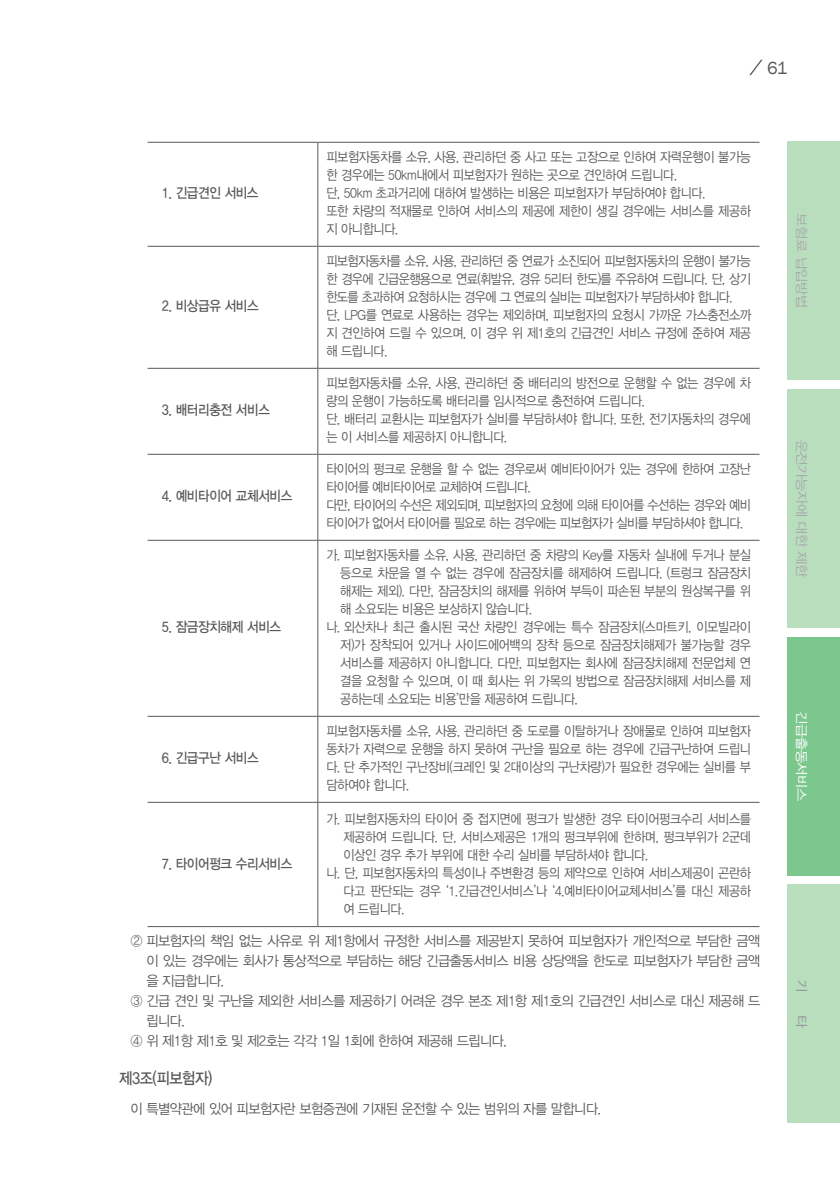
<style>
.page{position:relative;width:840px;height:1191px;background:#fff}
.page>*{position:absolute;margin:0;border:0;box-sizing:border-box;transform-origin:0 0}
.t1{font:18px "Franklin Gothic";color:#57585a}
.제1절{font:16px "YDVYGO Std 33";letter-spacing:-.03em;color:#57585a;scale:.9 1}
.본문{font:14px/20px "YDVYGO Std 32";letter-spacing:-.04em;color:#57585a;text-align:justify;scale:.95 1}
.표하시라{font:14px "YDVYGO Std 33";letter-spacing:-.03em;color:#57585a;scale:.9 1}
.표내용{font:13.6px/18px "YDVYGO Std 32";letter-spacing:-.03em;color:#57585a;text-align:justify;scale:.9 1}
.표내용-2{font:13.6px/18px "YDVYGO Std 32";letter-spacing:-.05em;color:#57585a;scale:.9 1}
.t2{font:12.8px "YDVYGO Std 12";letter-spacing:-.03em;color:#a8a9ad;scale:1.12 1}
.t3{font:12.8px "YDVYGO Std 12";letter-spacing:-.03em;color:#fff;scale:1.12 1}
.t4{font:12.8px "YDVYGO Std 12";color:#939598;scale:1.12 1}
</style>
<div class="page">
<div style="left:787px;top:142px;width:52px;height:238px;background:#b9debe"></div>
<div style="left:787px;top:389px;width:52px;height:238px;background:#b9debe"></div>
<div style="left:787px;top:637px;width:52px;height:238px;background:#7cc78e"></div>
<div style="left:787px;top:884px;width:52px;height:239px;background:#b9debe"></div>
<svg style="left:749px;top:60px;width:13px;height:15px"></svg>
<hr style="left:317px;top:143px;width:1px;height:103px;background:#57585a">
<hr style="left:147px;top:246px;width:170px;height:1px;background:#57585a">
<hr style="left:317px;top:246px;width:442px;height:1px;background:#57585a">
<hr style="left:317px;top:246px;width:1px;height:122px;background:#57585a">
<hr style="left:147px;top:368px;width:170px;height:1px;background:#57585a">
<hr style="left:317px;top:368px;width:442px;height:1px;background:#57585a">
<hr style="left:317px;top:368px;width:1px;height:86px;background:#57585a">
<hr style="left:147px;top:454px;width:170px;height:1px;background:#57585a">
<hr style="left:317px;top:454px;width:442px;height:1px;background:#57585a">
<hr style="left:317px;top:454px;width:1px;height:86px;background:#57585a">
<hr style="left:147px;top:540px;width:170px;height:1px;background:#57585a">
<hr style="left:317px;top:540px;width:442px;height:1px;background:#57585a">
<hr style="left:317px;top:540px;width:1px;height:176px;background:#57585a">
<hr style="left:147px;top:716px;width:170px;height:1px;background:#57585a">
<hr style="left:317px;top:716px;width:442px;height:1px;background:#57585a">
<hr style="left:317px;top:716px;width:1px;height:86px;background:#57585a">
<hr style="left:147px;top:142px;width:170px;height:1px;background:#57585a">
<hr style="left:317px;top:142px;width:442px;height:1px;background:#57585a">
<hr style="left:147px;top:926px;width:170px;height:1px;background:#57585a">
<hr style="left:317px;top:926px;width:442px;height:1px;background:#57585a">
<hr style="left:147px;top:802px;width:170px;height:1px;background:#57585a">
<hr style="left:317px;top:802px;width:442px;height:1px;background:#57585a">
<hr style="left:317px;top:802px;width:1px;height:124px;background:#57585a">
<h1 class="t1" style="left:766px;top:57px;width:22px">61</h1>
<p class="표하시라" style="left:162px;top:186px;width:109px">1. 긴급견인 서비스</p>
<p class="표하시라" style="left:162px;top:299px;width:109px">2. 비상급유 서비스</p>
<p class="표하시라" style="left:162px;top:403px;width:122px">3. 배터리충전 서비스</p>
<p class="표하시라" style="left:162px;top:489px;width:147px">4. 예비타이어 교체서비스</p>
<p class="표하시라" style="left:162px;top:620px;width:134px">5. 잠금장치해제 서비스</p>
<p class="표하시라" style="left:162px;top:751px;width:109px">6. 긴급구난 서비스</p>
<p class="표내용" style="left:326px;top:148px;width:473px">피보험자동차를 소유, 사용, 관리하던 중 사고 또는 고장으로 인하여 자력운행이 불가능 한 경우에는 50km내에서 피보험자가 원하는 곳으로 견인하여 드립니다.</p>
<p class="표내용" style="left:326px;top:184px;width:422px">단, 50km 초과거리에 대하여 발생하는 비용은 피보험자가 부담하여야 합니다.</p>
<p class="표내용" style="left:326px;top:202px;width:473px">또한 차량의 적재물로 인하여 서비스의 제공에 제한이 생길 경우에는 서비스를 제공하 지 아니합니다.</p>
<p class="표내용" style="left:326px;top:252px;width:473px">피보험자동차를 소유, 사용, 관리하던 중 연료가 소진되어 피보험자동차의 운행이 불가능 한 경우에 긴급운행용으로 연료(휘발유, 경유 5리터 한도)를 주유하여 드립니다. 단, 상기 한도를 초과하여 요청하시는 경우에 그 연료의 실비는 피보험자가 부담하셔야 합니다.</p>
<p class="표내용" style="left:326px;top:306px;width:473px">단, LPG를 연료로 사용하는 경우는 제외하며, 피보험자의 요청시 가까운 가스충전소까 지 견인하여 드릴 수 있으며, 이 경우 위 제1호의 긴급견인 서비스 규정에 준하여 제공 해 드립니다.</p>
<p class="표내용" style="left:326px;top:374px;width:473px">피보험자동차를 소유, 사용, 관리하던 중 배터리의 방전으로 운행할 수 없는 경우에 차 량의 운행이 가능하도록 배터리를 임시적으로 충전하여 드립니다.</p>
<p class="표내용" style="left:326px;top:410px;width:473px">단, 배터리 교환시는 피보험자가 실비를 부담하셔야 합니다. 또한, 전기자동차의 경우에 는 이 서비스를 제공하지 아니합니다.</p>
<p class="표내용-2" style="left:326px;top:460px;width:473px">타이어의 펑크로 운행을 할 수 없는 경우로써 예비타이어가 있는 경우에 한하여 고장난 타이어를 예비타이어로 교체하여 드립니다.</p>
<p class="표내용-2" style="left:326px;top:496px;width:473px">다만, 타이어의 수선은 제외되며, 피보험자의 요청에 의해 타이어를 수선하는 경우와 예비 타이어가 없어서 타이어를 필요로 하는 경우에는 피보험자가 실비를 부담하셔야 합니다.</p>
<p class="표내용" style="left:340px;top:546px;width:457px;text-indent:-14px">가. 피보험자동차를 소유, 사용, 관리하던 중 차량의 Key를 자동차 실내에 두거나 분실 등으로 차문을 열 수 없는 경우에 잠금장치를 해제하여 드립니다. (트렁크 잠금장치 해제는 제외). 다만, 잠금장치의 해제를 위하여 부득이 파손된 부분의 원상복구를 위 해 소요되는 비용은 보상하지 않습니다.</p>
<p class="표내용" style="left:340px;top:618px;width:457px;text-indent:-14px">나. 외산차나 최근 출시된 국산 차량인 경우에는 특수 잠금장치(스마트키, 이모빌라이 저)가 장착되어 있거나 사이드에어백의 장착 등으로 잠금장치해제가 불가능할 경우 서비스를 제공하지 아니합니다. 다만, 피보험자는 회사에 잠금장치해제 전문업체 연 결을 요청할 수 있으며, 이 때 회사는 위 가목의 방법으로 잠금장치해제 서비스를 제 공하는데 소요되는 비용’만을 제공하여 드립니다.</p>
<p class="표내용" style="left:326px;top:722px;width:473px">피보험자동차를 소유, 사용, 관리하던 중 도로를 이탈하거나 장애물로 인하여 피보험자 동차가 자력으로 운행을 하지 못하여 구난을 필요로 하는 경우에 긴급구난하여 드립니 다. 단 추가적인 구난장비(크레인 및 2대이상의 구난차량)가 필요한 경우에는 실비를 부 담하여야 합니다.</p>
<p class="표내용" style="left:343px;top:809px;width:454px;text-indent:-17px">가. 피보험자동차의 타이어 중 접지면에 펑크가 발생한 경우 타이어펑크수리 서비스를 제공하여 드립니다. 단, 서비스제공은 1개의 펑크부위에 한하며, 펑크부위가 2군데 이상인 경우 추가 부위에 대한 수리 실비를 부담하셔야 합니다.</p>
<p class="표내용" style="left:343px;top:863px;width:454px;text-indent:-17px">나. 단, 피보험자동차의 특성이나 주변환경 등의 제약으로 인하여 서비스제공이 곤란하 다고 판단되는 경우 ‘1.긴급견인서비스’나 ‘4.예비타이어교체서비스’를 대신 제공하 여 드립니다.</p>
<p class="본문" style="left:146px;top:930px;width:647px;text-indent:-16px">② 피보험자의 책임 없는 사유로 위 제1항에서 규정한 서비스를 제공받지 못하여 피보험자가 개인적으로 부담한 금액 이 있는 경우에는 회사가 통상적으로 부담하는 해당 긴급출동서비스 비용 상당액을 한도로 피보험자가 부담한 금액 을 지급합니다.</p>
<p class="본문" style="left:146px;top:990px;width:647px;text-indent:-16px">③ 긴급 견인 및 구난을 제외한 서비스를 제공하기 어려운 경우 본조 제1항 제1호의 긴급견인 서비스로 대신 제공해 드 립니다.</p>
<p class="본문" style="left:130px;top:1030px;width:397px">④ 위 제1항 제1호 및 제2호는 각각 1일 1회에 한하여 제공해 드립니다.</p>
<p class="제1절" style="left:119px;top:1070px;width:105px">제3조(피보험자)</p>
<p class="본문" style="left:130px;top:1098px;width:496px">이 특별약관에 있어 피보험자란 보험증권에 기재된 운전할 수 있는 범위의 자를 말합니다.</p>
<p class="표하시라" style="left:162px;top:856px;width:147px">7. 타이어펑크 수리서비스</p>
<p class="t2" style="left:807px;top:213px;width:86px;rotate:90deg">보험료 납입방법</p>
<p class="t2" style="left:807px;top:439px;width:125px;rotate:90deg">운전가능자에 대한 제한</p>
<p class="t3" style="left:807px;top:711px;width:82px;rotate:90deg">긴급출동서비스</p>
<p class="t4" style="left:807px;top:979px;width:13px;rotate:90deg">기</p>
<p class="t4" style="left:807px;top:1015px;width:13px;rotate:90deg">타</p>
</div>
